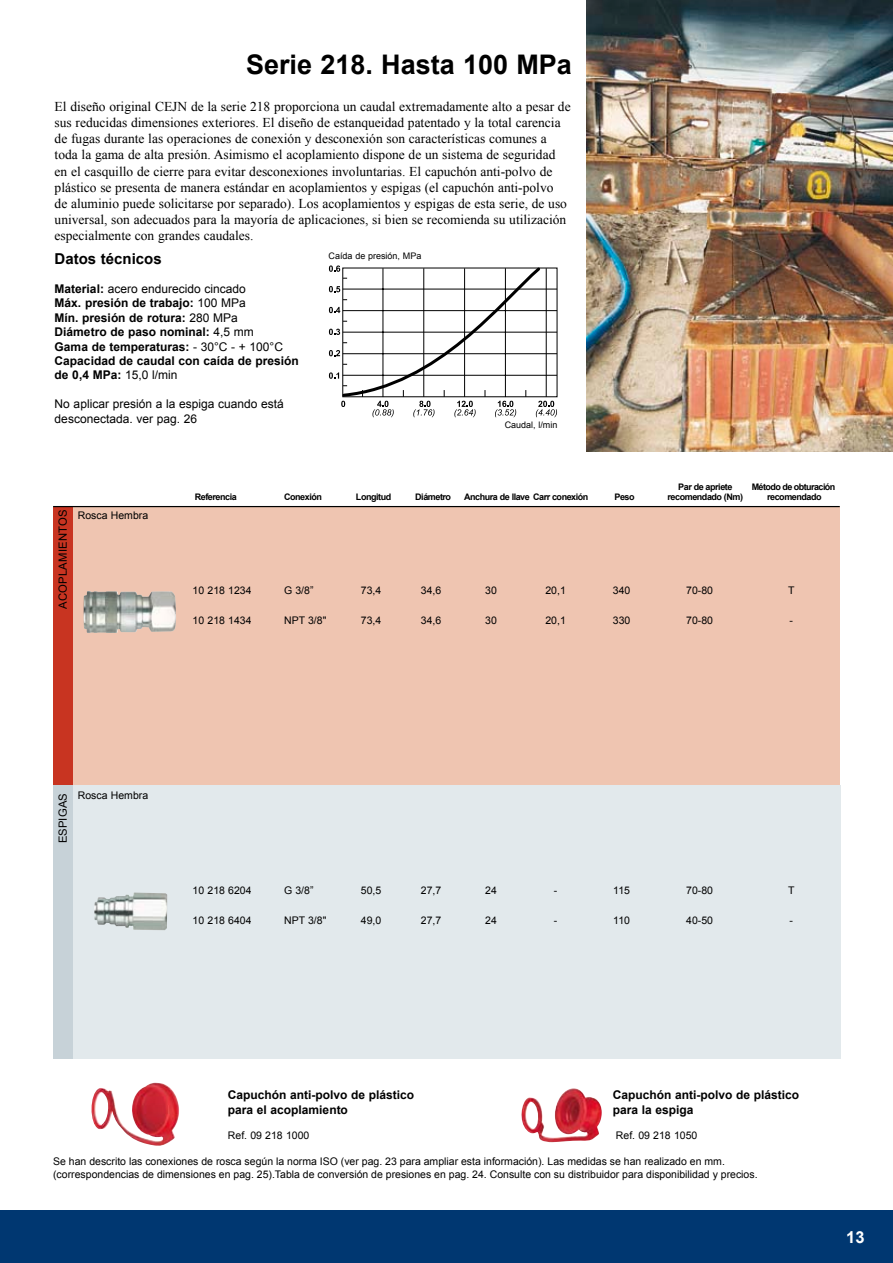
<style>
.page{position:relative;width:893px;height:1263px;background:#fff}
.page>*{position:absolute;margin:0;border:0;box-sizing:border-box;transform-origin:0 0}
.t1{font:700 27px "Arial";color:#000}
.t2{font:700 16.5px "Arial";color:#fff}
.t3{font:700 15px "Arial";color:#000}
.t4{font:13.5px/16.2px "Times New Roman";color:#000}
.t5{font:700 12px/14.4px "Arial";color:#000}
.t6{font:12px/14.4px "Arial";color:#000}
.t7{font:11.25px "Arial";letter-spacing:.02em;color:#000}
.t8{font:10.5px/12.6px "Arial";color:#000}
.t9{font:700 9px "Arial";letter-spacing:-.05em;color:#000}
.t10{font:9px "Arial";color:#000}
.s1{font-weight:400}
</style>
<div class="page">
<img style="left:586px;top:0;width:307px;height:451px">
<div style="left:55px;top:507px;width:785px;height:288px;background:#efc5b1"></div>
<div style="left:56px;top:786px;width:785px;height:273px;background:#e2e9ec"></div>
<div style="left:53px;top:507px;width:20px;height:301px;background:#c83421"></div>
<div style="left:53px;top:785px;width:20px;height:274px;background:#c7d2d8"></div>
<hr style="left:53px;top:506px;width:787px;height:1px;background:#000">
<img style="left:83px;top:591px;width:93px;height:42px">
<img style="left:94px;top:892px;width:73px;height:38px">
<img style="left:91px;top:1083px;width:88px;height:63px">
<img style="left:521px;top:1088px;width:81px;height:54px">
<svg style="left:329px;top:265px;width:228px;height:152px"></svg>
<div style="left:0;top:1210px;width:893px;height:53px;background:#003771"></div>
<h1 class="t1" style="left:246px;top:47px;width:327px">Serie 218. Hasta 100 MPa</h1>
<p class="t4" style="left:55px;top:98px;width:517px">El diseño original CEJN de la serie 218 proporciona un caudal extremadamente alto a pesar de sus reducidas dimensiones exteriores. El diseño de estanqueidad patentado y la total carencia de fugas durante las operaciones de conexión y desconexión son características comunes a toda la gama de alta presión. Asimismo el acoplamiento dispone de un sistema de seguridad en el casquillo de cierre para evitar desconexiones involuntarias. El capuchón anti-polvo de plástico se presenta de manera estándar en acoplamientos y espigas (el capuchón anti-polvo<br>de aluminio puede solicitarse por separado). Los acoplamientos y espigas de esta serie, de uso universal, son adecuados para la mayoría de aplicaciones, si bien se recomienda su utilización especialmente con grandes caudales.</p>
<p class="t3" style="left:55px;top:249px;width:109px">Datos técnicos</p>
<p class="t5" style="left:55px;top:282px;width:246px">Material: <span class="s1">acero endurecido cincado<br></span>Máx. presión de trabajo: <span class="s1">100 MPa<br></span>Mín. presión de rotura: <span class="s1">280 MPa<br></span>Diámetro de paso nominal: <span class="s1">4,5 mm<br></span>Gama de temperaturas: <span class="s1">- 30°C - + 100°C<br></span>Capacidad de caudal con caída de presión de 0,4 MPa: <span class="s1">15,0 l/min</span></p>
<p class="t6" style="left:55px;top:397px;width:231px">No aplicar presión a la espiga cuando está desconectada. ver pag. 26</p>
<p class="t10" style="left:329px;top:250px;width:94px">Caída de presión, MPa</p>
<p class="t10" style="left:505px;top:419px;width:54px">Caudal, l/min</p>
<p class="t9" style="left:678px;top:480px;width:56px">Par de apriete</p>
<p class="t9" style="left:752px;top:480px;width:85px">Método de obturación</p>
<p class="t7" style="left:56px;top:609px;width:101px;rotate:-90deg">acoplamientos</p>
<p class="t8" style="left:78px;top:509px;width:72px">Rosca Hembra</p>
<p class="t9" style="left:195px;top:491px;width:43px">Referencia</p>
<p class="t9" style="left:284px;top:491px;width:39px">Conexión</p>
<p class="t9" style="left:356px;top:491px;width:37px">Longitud</p>
<p class="t9" style="left:415px;top:491px;width:37px">Diámetro</p>
<p class="t9" style="left:464px;top:491px;width:126px">Anchura de llave Carr conexión</p>
<p class="t9" style="left:614px;top:491px;width:22px">Peso</p>
<p class="t9" style="left:668px;top:491px;width:77px">recomendado (Nm)</p>
<p class="t9" style="left:767px;top:491px;width:56px">recomendado</p>
<p class="t8" style="left:193px;top:584px;width:60px">10 218 1234</p>
<p class="t8" style="left:284px;top:584px;width:31px">G 3/8”</p>
<p class="t8" style="left:361px;top:584px;width:22px">73,4</p>
<p class="t8" style="left:421px;top:584px;width:22px">34,6</p>
<p class="t8" style="left:485px;top:584px;width:13px">30</p>
<p class="t8" style="left:545px;top:584px;width:22px">20,1</p>
<p class="t8" style="left:613px;top:584px;width:19px">340</p>
<p class="t8" style="left:686px;top:584px;width:28px">70-80</p>
<p class="t8" style="left:788px;top:584px;width:8px">T</p>
<p class="t8" style="left:193px;top:614px;width:60px">10 218 1434</p>
<p class="t8" style="left:284px;top:614px;width:44px">NPT 3/8"</p>
<p class="t8" style="left:361px;top:614px;width:22px">73,4</p>
<p class="t8" style="left:421px;top:614px;width:22px">34,6</p>
<p class="t8" style="left:485px;top:614px;width:13px">30</p>
<p class="t8" style="left:545px;top:614px;width:22px">20,1</p>
<p class="t8" style="left:613px;top:614px;width:19px">330</p>
<p class="t8" style="left:686px;top:614px;width:28px">70-80</p>
<p class="t8" style="left:789px;top:614px;width:5px">-</p>
<p class="t7" style="left:56px;top:843px;width:52px;rotate:-90deg">espigas</p>
<p class="t8" style="left:78px;top:789px;width:72px">Rosca Hembra</p>
<p class="t8" style="left:193px;top:884px;width:60px">10 218 6204</p>
<p class="t8" style="left:284px;top:884px;width:31px">G 3/8”</p>
<p class="t8" style="left:361px;top:884px;width:22px">50,5</p>
<p class="t8" style="left:421px;top:884px;width:22px">27,7</p>
<p class="t8" style="left:485px;top:884px;width:13px">24</p>
<p class="t8" style="left:554px;top:884px;width:5px">-</p>
<p class="t8" style="left:613px;top:884px;width:18px">115</p>
<p class="t8" style="left:686px;top:884px;width:28px">70-80</p>
<p class="t8" style="left:788px;top:884px;width:8px">T</p>
<p class="t8" style="left:193px;top:914px;width:60px">10 218 6404</p>
<p class="t8" style="left:284px;top:914px;width:44px">NPT 3/8"</p>
<p class="t8" style="left:361px;top:914px;width:22px">49,0</p>
<p class="t8" style="left:421px;top:914px;width:22px">27,7</p>
<p class="t8" style="left:485px;top:914px;width:13px">24</p>
<p class="t8" style="left:554px;top:914px;width:5px">-</p>
<p class="t8" style="left:613px;top:914px;width:18px">110</p>
<p class="t8" style="left:686px;top:914px;width:28px">40-50</p>
<p class="t8" style="left:789px;top:914px;width:5px">-</p>
<p class="t5" style="left:228px;top:1088px;width:188px">Capuchón anti-polvo de plástico</p>
<p class="t5" style="left:613px;top:1088px;width:188px">Capuchón anti-polvo de plástico</p>
<p class="t5" style="left:228px;top:1102px;width:122px">para el acoplamiento</p>
<p class="t5" style="left:613px;top:1102px;width:82px">para la espiga</p>
<p class="t8" style="left:228px;top:1129px;width:83px">Ref. 09 218 1000</p>
<p class="t8" style="left:616px;top:1129px;width:83px">Ref. 09 218 1050</p>
<p class="t8" style="left:53px;top:1155px;width:706px">Se han descrito las conexiones de rosca según la norma ISO (ver pag. 23 para ampliar esta información). Las medidas se han realizado en mm. (correspondencias de dimensiones en pag. 25).Tabla de conversión de presiones en pag. 24. Consulte con su distribuidor para disponibilidad y precios.</p>
<p class="t2" style="left:846px;top:1226px;width:20px">13</p>
</div>
